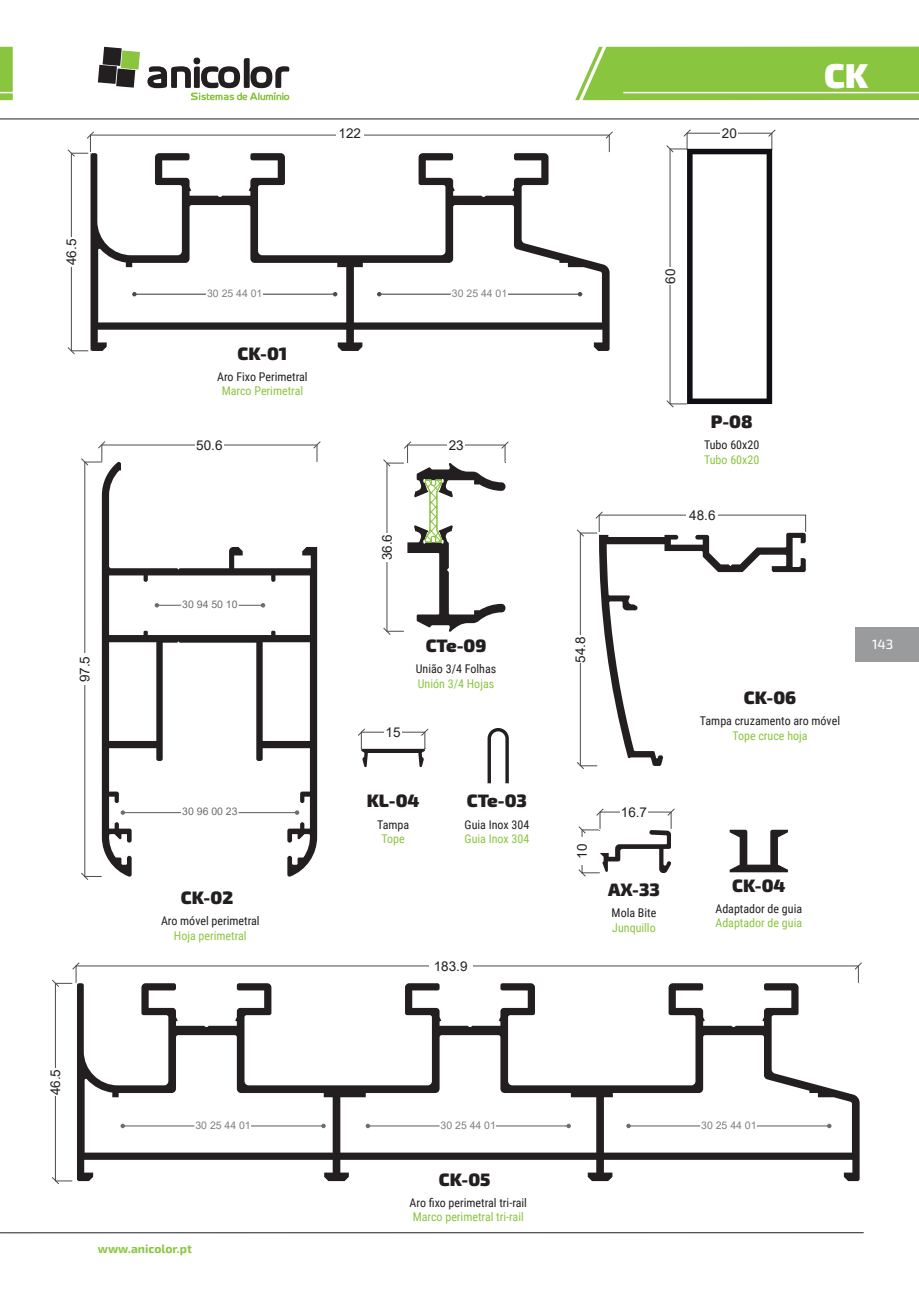
<style>
.page{position:relative;width:919px;height:1289px;background:#fff}
.page>*{position:absolute;margin:0;border:0;box-sizing:border-box;transform-origin:0 0}
.t1{font:900 34.5px "Exo 2.0";color:#fff}
.t2{font:900 18px "Exo 2.0";color:#231f20}
.t3{font:13.5px "Arial";color:#231f20}
.t4{font:500 13.5px "Exo 2.0";color:#fff}
.t5{font:12px "Roboto Condensed";color:#231f20}
.t6{font:12px "Roboto Condensed";color:#8ac53f}
.t7{font:700 12px "Exo 2.0";color:#8ac53f}
.t8{font:10.5px "Arial";color:#7c7f81}
.t9{font:10.5px "Arial";color:#808285}
.t10{font:10.5px "Arial";color:#6c6d70}
</style>
<div class="page">
<div style="left:71px;top:153px;width:17px;height:198px;border:1px solid #4b4c4d"></div>
<div style="left:66px;top:237px;width:10px;height:30px;background:#fff"></div>
<svg style="left:87px;top:131px;width:7px;height:8px"></svg>
<svg style="left:605px;top:131px;width:8px;height:8px"></svg>
<svg style="left:67px;top:149px;width:8px;height:8px"></svg>
<svg style="left:67px;top:347px;width:8px;height:7px"></svg>
<svg style="left:98px;top:441px;width:7px;height:7px"></svg>
<svg style="left:313px;top:441px;width:8px;height:7px"></svg>
<svg style="left:81px;top:458px;width:7px;height:7px"></svg>
<svg style="left:81px;top:872px;width:7px;height:8px"></svg>
<div style="left:686px;top:133px;width:86px;height:17px;border:1px solid #4b4c4d"></div>
<div style="left:721px;top:128px;width:17px;height:10px;background:#fff"></div>
<svg style="left:683px;top:129px;width:7px;height:8px"></svg>
<svg style="left:768px;top:129px;width:7px;height:8px"></svg>
<svg style="left:666px;top:145px;width:7px;height:7px"></svg>
<svg style="left:666px;top:400px;width:7px;height:7px"></svg>
<div style="left:361px;top:732px;width:64px;height:17px;border:1px solid #4b4c4d"></div>
<div style="left:55px;top:983px;width:17px;height:198px;border:1px solid #4b4c4d"></div>
<div style="left:580px;top:533px;width:17px;height:233px;border:1px solid #4b4c4d"></div>
<div style="left:384px;top:727px;width:17px;height:10px;background:#fff"></div>
<div style="left:50px;top:1068px;width:10px;height:27px;background:#fff"></div>
<div style="left:575px;top:635px;width:10px;height:28px;background:#fff"></div>
<svg style="left:404px;top:441px;width:7px;height:8px"></svg>
<svg style="left:595px;top:511px;width:7px;height:8px"></svg>
<svg style="left:72px;top:962px;width:8px;height:7px"></svg>
<svg style="left:358px;top:728px;width:7px;height:8px"></svg>
<svg style="left:596px;top:808px;width:7px;height:7px"></svg>
<svg style="left:578px;top:869px;width:7px;height:7px"></svg>
<svg style="left:52px;top:1176px;width:7px;height:8px"></svg>
<svg style="left:576px;top:761px;width:8px;height:8px"></svg>
<svg style="left:501px;top:441px;width:7px;height:8px"></svg>
<svg style="left:854px;top:962px;width:8px;height:7px"></svg>
<svg style="left:421px;top:728px;width:7px;height:8px"></svg>
<svg style="left:667px;top:808px;width:7px;height:7px"></svg>
<svg style="left:578px;top:826px;width:7px;height:7px"></svg>
<svg style="left:52px;top:979px;width:7px;height:8px"></svg>
<svg style="left:577px;top:529px;width:7px;height:7px"></svg>
<svg style="left:383px;top:459px;width:7px;height:7px"></svg>
<svg style="left:383px;top:627px;width:7px;height:8px"></svg>
<svg style="left:90px;top:153px;width:519px;height:198px"></svg>
<svg style="left:687px;top:149px;width:85px;height:255px"></svg>
<svg style="left:102px;top:462px;width:215px;height:414px"></svg>
<hr style="left:157px;top:604px;width:106px;height:2px;background:#6c6d70">
<svg style="left:155px;top:603px;width:4px;height:4px"></svg>
<svg style="left:261px;top:603px;width:4px;height:4px"></svg>
<svg style="left:177px;top:555px;width:64px;height:57px"></svg>
<hr style="left:123px;top:812px;width:174px;height:1px;background:#6c6d70">
<svg style="left:121px;top:810px;width:4px;height:4px"></svg>
<svg style="left:295px;top:810px;width:4px;height:4px"></svg>
<svg style="left:177px;top:762px;width:64px;height:59px"></svg>
<svg style="left:407px;top:463px;width:98px;height:168px"></svg>
<svg style="left:361px;top:748px;width:64px;height:19px"></svg>
<svg style="left:487px;top:728px;width:22px;height:55px"></svg>
<svg style="left:599px;top:830px;width:71px;height:43px"></svg>
<svg style="left:729px;top:829px;width:58px;height:43px"></svg>
<svg style="left:599px;top:533px;width:206px;height:233px"></svg>
<svg style="left:77px;top:984px;width:782px;height:196px"></svg>
<svg style="left:77px;top:983px;width:720px;height:1px"></svg>
<hr style="left:123px;top:1125px;width:200px;height:1px;background:#6c6d70">
<svg style="left:120px;top:1123px;width:5px;height:5px"></svg>
<svg style="left:321px;top:1123px;width:5px;height:5px"></svg>
<svg style="left:190px;top:1075px;width:62px;height:57px"></svg>
<hr style="left:368px;top:1125px;width:200px;height:1px;background:#6c6d70">
<svg style="left:365px;top:1123px;width:5px;height:5px"></svg>
<svg style="left:566px;top:1123px;width:5px;height:5px"></svg>
<svg style="left:435px;top:1075px;width:62px;height:57px"></svg>
<hr style="left:628px;top:1125px;width:201px;height:1px;background:#6c6d70">
<svg style="left:626px;top:1123px;width:4px;height:5px"></svg>
<svg style="left:827px;top:1123px;width:4px;height:5px"></svg>
<svg style="left:696px;top:1075px;width:61px;height:57px"></svg>
<svg style="left:575px;top:47px;width:343px;height:53px;background:#90c849"></svg>
<hr style="left:0;top:119px;width:918px;height:1px;background:#231f20">
<svg style="left:98px;top:47px;width:42px;height:41px"></svg>
<svg style="left:147px;top:58px;width:142px;height:42px"></svg>
<hr style="left:623px;top:92px;width:295px;height:1px;background:#fff">
<svg style="left:0;top:47px;width:13px;height:53px"></svg>
<hr style="left:0;top:1232px;width:863px;height:1px;background:#231f20">
<div style="left:855px;top:627px;width:63px;height:34px;background:#999b9d"></div>
<p class="t3" style="left:338px;top:124px;width:24px">122</p>
<p class="t3" style="left:722px;top:124px;width:17px">20</p>
<h1 class="t1" style="left:824px;top:55px;width:46px">CK</h1>
<p class="t3" style="left:62px;top:265px;width:28px;rotate:-90deg">46.5</p>
<p class="t3" style="left:75px;top:682px;width:28px;rotate:-90deg">97.5</p>
<p class="t9" style="left:207px;top:286px;width:57px">30 25 44 01</p>
<p class="t9" style="left:452px;top:286px;width:57px">30 25 44 01</p>
<h2 class="t2" style="left:237px;top:342px;width:51px">CK-01</h2>
<p class="t5" style="left:217px;top:368px;width:92px">Aro Fixo Perimetral</p>
<p class="t6" style="left:222px;top:382px;width:83px">Marco Perimetral</p>
<p class="t3" style="left:196px;top:436px;width:28px">50.6</p>
<p class="t10" style="left:182px;top:597px;width:57px">30 94 50 10</p>
<p class="t10" style="left:182px;top:804px;width:57px">30 96 00 23</p>
<h2 class="t2" style="left:181px;top:886px;width:54px">CK-02</h2>
<p class="t5" style="left:161px;top:912px;width:100px">Aro móvel perimetral</p>
<p class="t6" style="left:174px;top:927px;width:74px">Hoja perimetral</p>
<p class="t3" style="left:449px;top:436px;width:17px">23</p>
<p class="t3" style="left:377px;top:560px;width:28px;rotate:-90deg">36.6</p>
<p class="t3" style="left:385px;top:723px;width:17px">15</p>
<h2 class="t2" style="left:425px;top:634px;width:62px">CTe-09</h2>
<p class="t5" style="left:416px;top:660px;width:82px">União 3/4 Folhas</p>
<p class="t6" style="left:418px;top:675px;width:78px">Unión 3/4 Hojas</p>
<h2 class="t2" style="left:366px;top:790px;width:54px">KL-04</h2>
<p class="t5" style="left:377px;top:816px;width:34px">Tampa</p>
<p class="t6" style="left:381px;top:830px;width:25px">Tope</p>
<h2 class="t2" style="left:466px;top:790px;width:62px">CTe-03</h2>
<p class="t5" style="left:464px;top:816px;width:66px">Guia Inox 304</p>
<p class="t6" style="left:464px;top:830px;width:66px">Guia Inox 304</p>
<p class="t3" style="left:433px;top:956px;width:35px">183.9</p>
<p class="t3" style="left:661px;top:284px;width:17px;rotate:-90deg">60</p>
<h2 class="t2" style="left:710px;top:410px;width:43px">P-08</h2>
<p class="t5" style="left:704px;top:436px;width:57px">Tubo 60x20</p>
<p class="t6" style="left:704px;top:451px;width:57px">Tubo 60x20</p>
<p class="t3" style="left:689px;top:506px;width:28px">48.6</p>
<p class="t3" style="left:571px;top:662px;width:28px;rotate:-90deg">54.8</p>
<p class="t3" style="left:572px;top:858px;width:17px;rotate:-90deg">10</p>
<p class="t3" style="left:620px;top:802px;width:28px">16.7</p>
<h2 class="t2" style="left:608px;top:878px;width:53px">AX-33</h2>
<p class="t5" style="left:611px;top:904px;width:46px">Mola Bite</p>
<p class="t6" style="left:612px;top:919px;width:45px">Junquillo</p>
<h2 class="t2" style="left:743px;top:686px;width:54px">CK-06</h2>
<p class="t5" style="left:700px;top:712px;width:142px">Tampa cruzamento aro móvel</p>
<p class="t6" style="left:732px;top:727px;width:77px">Tope cruce hoja</p>
<p class="t4" style="left:872px;top:636px;width:23px">143</p>
<h2 class="t2" style="left:732px;top:874px;width:55px">CK-04</h2>
<p class="t5" style="left:715px;top:900px;width:88px">Adaptador de guia</p>
<p class="t6" style="left:715px;top:914px;width:88px">Adaptador de guia</p>
<p class="t3" style="left:46px;top:1095px;width:28px;rotate:-90deg">46.5</p>
<p class="t8" style="left:195px;top:1117px;width:57px">30 25 44 01</p>
<p class="t8" style="left:440px;top:1117px;width:57px">30 25 44 01</p>
<p class="t8" style="left:701px;top:1117px;width:57px">30 25 44 01</p>
<p class="t7" style="left:98px;top:1241px;width:96px">www.anicolor.pt</p>
<h2 class="t2" style="left:439px;top:1168px;width:53px">CK-05</h2>
<p class="t5" style="left:409px;top:1194px;width:119px">Aro fixo perimetral tri-rail</p>
<p class="t6" style="left:412px;top:1208px;width:113px">Marco perimetral tri-rail</p>
</div>
